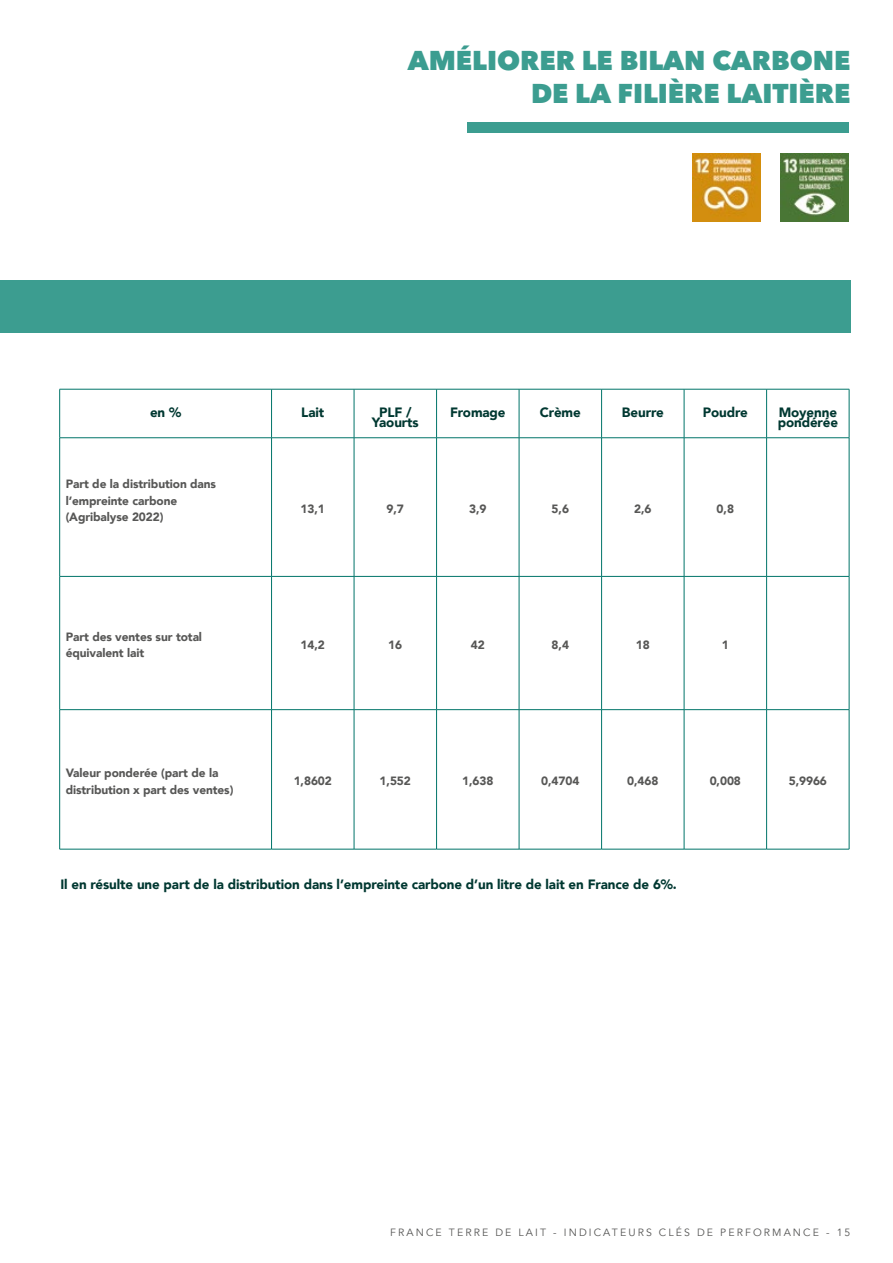
<style>
.page{position:relative;width:893px;height:1263px;background:#fff}
.page>*{position:absolute;margin:0;border:0;box-sizing:border-box;transform-origin:0 0}
.t1{font:800 27px/33px "Avenir Next LT Pro";color:#3c9d90;text-align:right}
.t2{font:900 13.5px/10.5px "Avenir";letter-spacing:-.005em;color:#003831;text-align:center}
.t3{font:900 12px/16.5px "Avenir";letter-spacing:-.005em;color:#575756}
.t4{font:10.5px "Avenir";letter-spacing:.2em;color:#575756}
</style>
<div class="page">
<div style="left:0;top:280px;width:850px;height:53px;background:#3c9d90"></div>
<div style="left:467px;top:123px;width:382px;height:10px;background:#3c9d90"></div>
<img style="left:692px;top:153px;width:68px;height:68px">
<img style="left:781px;top:153px;width:68px;height:68px">
<hr style="left:60px;top:389px;width:212px;height:1px;background:#007469">
<hr style="left:59px;top:389px;width:1px;height:49px;background:#007469">
<hr style="left:272px;top:389px;width:82px;height:1px;background:#007469">
<hr style="left:271px;top:389px;width:1px;height:49px;background:#007469">
<hr style="left:354px;top:389px;width:83px;height:1px;background:#007469">
<hr style="left:354px;top:389px;width:1px;height:49px;background:#007469">
<hr style="left:437px;top:389px;width:82px;height:1px;background:#007469">
<hr style="left:436px;top:389px;width:1px;height:49px;background:#007469">
<hr style="left:519px;top:389px;width:83px;height:1px;background:#007469">
<hr style="left:519px;top:389px;width:1px;height:49px;background:#007469">
<hr style="left:602px;top:389px;width:82px;height:1px;background:#007469">
<hr style="left:601px;top:389px;width:1px;height:49px;background:#007469">
<hr style="left:684px;top:389px;width:83px;height:1px;background:#007469">
<hr style="left:684px;top:389px;width:1px;height:49px;background:#007469">
<hr style="left:767px;top:389px;width:82px;height:1px;background:#007469">
<hr style="left:766px;top:389px;width:1px;height:49px;background:#007469">
<hr style="left:849px;top:389px;width:1px;height:49px;background:#007469">
<hr style="left:60px;top:437px;width:212px;height:1px;background:#007469">
<hr style="left:59px;top:438px;width:1px;height:138px;background:#007469">
<hr style="left:272px;top:437px;width:82px;height:1px;background:#007469">
<hr style="left:271px;top:438px;width:1px;height:138px;background:#007469">
<hr style="left:354px;top:437px;width:83px;height:1px;background:#007469">
<hr style="left:354px;top:438px;width:1px;height:138px;background:#007469">
<hr style="left:437px;top:437px;width:82px;height:1px;background:#007469">
<hr style="left:436px;top:438px;width:1px;height:138px;background:#007469">
<hr style="left:519px;top:437px;width:83px;height:1px;background:#007469">
<hr style="left:519px;top:438px;width:1px;height:138px;background:#007469">
<hr style="left:602px;top:437px;width:82px;height:1px;background:#007469">
<hr style="left:601px;top:438px;width:1px;height:138px;background:#007469">
<hr style="left:684px;top:437px;width:83px;height:1px;background:#007469">
<hr style="left:684px;top:438px;width:1px;height:138px;background:#007469">
<hr style="left:767px;top:437px;width:82px;height:1px;background:#007469">
<hr style="left:766px;top:438px;width:1px;height:138px;background:#007469">
<hr style="left:849px;top:438px;width:1px;height:138px;background:#007469">
<hr style="left:60px;top:576px;width:212px;height:1px;background:#007469">
<hr style="left:59px;top:576px;width:1px;height:133px;background:#007469">
<hr style="left:272px;top:576px;width:82px;height:1px;background:#007469">
<hr style="left:271px;top:576px;width:1px;height:133px;background:#007469">
<hr style="left:354px;top:576px;width:83px;height:1px;background:#007469">
<hr style="left:354px;top:576px;width:1px;height:133px;background:#007469">
<hr style="left:437px;top:576px;width:82px;height:1px;background:#007469">
<hr style="left:436px;top:576px;width:1px;height:133px;background:#007469">
<hr style="left:519px;top:576px;width:83px;height:1px;background:#007469">
<hr style="left:519px;top:576px;width:1px;height:133px;background:#007469">
<hr style="left:602px;top:576px;width:82px;height:1px;background:#007469">
<hr style="left:601px;top:576px;width:1px;height:133px;background:#007469">
<hr style="left:684px;top:576px;width:83px;height:1px;background:#007469">
<hr style="left:684px;top:576px;width:1px;height:133px;background:#007469">
<hr style="left:767px;top:576px;width:82px;height:1px;background:#007469">
<hr style="left:766px;top:576px;width:1px;height:133px;background:#007469">
<hr style="left:849px;top:576px;width:1px;height:133px;background:#007469">
<hr style="left:60px;top:709px;width:212px;height:1px;background:#007469">
<hr style="left:59px;top:710px;width:1px;height:139px;background:#007469">
<hr style="left:272px;top:709px;width:82px;height:1px;background:#007469">
<hr style="left:271px;top:710px;width:1px;height:139px;background:#007469">
<hr style="left:354px;top:709px;width:83px;height:1px;background:#007469">
<hr style="left:354px;top:710px;width:1px;height:139px;background:#007469">
<hr style="left:437px;top:709px;width:82px;height:1px;background:#007469">
<hr style="left:436px;top:710px;width:1px;height:139px;background:#007469">
<hr style="left:519px;top:709px;width:83px;height:1px;background:#007469">
<hr style="left:519px;top:710px;width:1px;height:139px;background:#007469">
<hr style="left:602px;top:709px;width:82px;height:1px;background:#007469">
<hr style="left:601px;top:710px;width:1px;height:139px;background:#007469">
<hr style="left:684px;top:709px;width:83px;height:1px;background:#007469">
<hr style="left:684px;top:710px;width:1px;height:139px;background:#007469">
<hr style="left:767px;top:709px;width:82px;height:1px;background:#007469">
<hr style="left:766px;top:710px;width:1px;height:139px;background:#007469">
<hr style="left:849px;top:710px;width:1px;height:139px;background:#007469">
<hr style="left:60px;top:849px;width:212px;height:1px;background:#007469">
<hr style="left:272px;top:849px;width:82px;height:1px;background:#007469">
<hr style="left:354px;top:849px;width:83px;height:1px;background:#007469">
<hr style="left:437px;top:849px;width:82px;height:1px;background:#007469">
<hr style="left:519px;top:849px;width:83px;height:1px;background:#007469">
<hr style="left:602px;top:849px;width:82px;height:1px;background:#007469">
<hr style="left:684px;top:849px;width:83px;height:1px;background:#007469">
<hr style="left:767px;top:849px;width:82px;height:1px;background:#007469">
<h1 class="t1" style="left:408px;top:44px;width:444px">AMÉLIORER LE BILAN CARBONE<br>DE LA FILIÈRE LAITIÈRE</h1>
<p class="t2" style="left:150px;top:406px;width:33px">en %</p>
<p class="t2" style="left:301px;top:406px;width:24px">Lait</p>
<p class="t2" style="left:372px;top:406px;width:48px">PLF /<br>Yaourts</p>
<p class="t2" style="left:450px;top:406px;width:57px">Fromage</p>
<p class="t2" style="left:540px;top:406px;width:42px">Crème</p>
<p class="t2" style="left:622px;top:406px;width:43px">Beurre</p>
<p class="t2" style="left:703px;top:406px;width:47px">Poudre</p>
<p class="t2" style="left:778px;top:406px;width:62px;text-align:left">Moyenne pondérée</p>
<p class="t3" style="left:66px;top:476px;width:152px">Part de la distribution dans l’empreinte carbone (Agribalyse 2022)</p>
<p class="t3" style="left:301px;top:500px;width:26px">13,1</p>
<p class="t3" style="left:387px;top:500px;width:19px">9,7</p>
<p class="t3" style="left:469px;top:500px;width:19px">3,9</p>
<p class="t3" style="left:552px;top:500px;width:19px">5,6</p>
<p class="t3" style="left:634px;top:500px;width:19px">2,6</p>
<p class="t3" style="left:717px;top:500px;width:19px">0,8</p>
<p class="t3" style="left:66px;top:628px;width:138px">Part des ventes sur total équivalent lait</p>
<p class="t3" style="left:301px;top:636px;width:26px">14,2</p>
<p class="t3" style="left:388px;top:636px;width:15px">16</p>
<p class="t3" style="left:471px;top:636px;width:15px">42</p>
<p class="t3" style="left:552px;top:636px;width:19px">8,4</p>
<p class="t3" style="left:636px;top:636px;width:15px">18</p>
<p class="t3" style="left:722px;top:636px;width:9px">1</p>
<p class="t3" style="left:66px;top:764px;width:169px">Valeur ponderée (part de la distribution x part des ventes)</p>
<p class="t3" style="left:294px;top:773px;width:40px">1,8602</p>
<p class="t3" style="left:380px;top:773px;width:33px">1,552</p>
<p class="t3" style="left:462px;top:773px;width:33px">1,638</p>
<p class="t3" style="left:541px;top:773px;width:40px">0,4704</p>
<p class="t3" style="left:627px;top:773px;width:33px">0,468</p>
<p class="t3" style="left:710px;top:773px;width:33px">0,008</p>
<p class="t3" style="left:789px;top:773px;width:40px">5,9966</p>
<p class="t2" style="left:60px;top:879px;width:618px">Il en résulte une part de la distribution dans l’empreinte carbone d’un litre de lait en France de 6%.</p>
<p class="t4" style="left:390px;top:1226px;width:462px">FRANCE TERRE DE LAIT - INDICATEURS CLÉS DE PERFORMANCE - 15</p>
</div>
